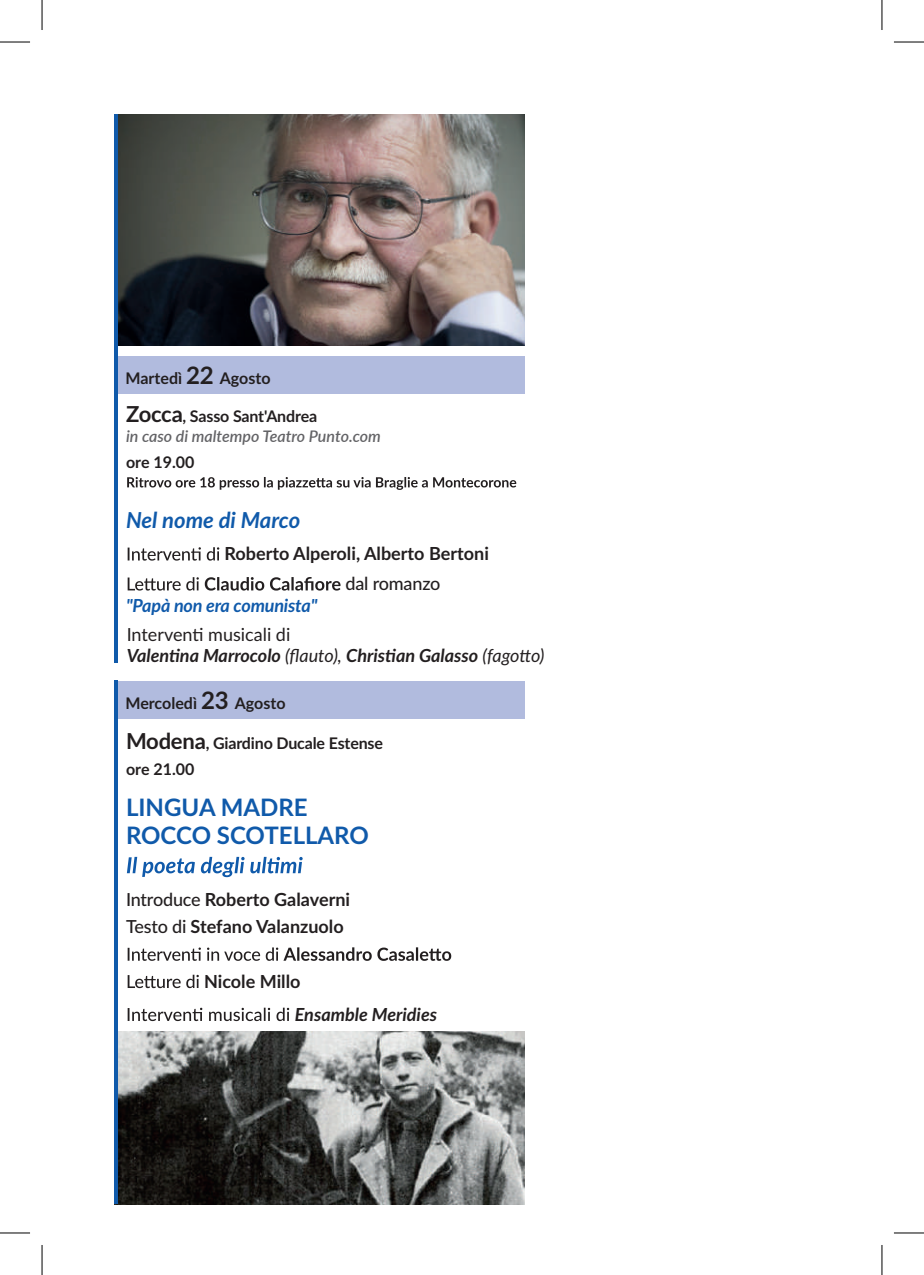
<style>
.page{position:relative;width:924px;height:1275px;background:#fff}
.page>*{position:absolute;margin:0;border:0;box-sizing:border-box;transform-origin:0 0}
.t1{font:700 24px/28.8px "Lato";color:#105aaa}
.t2{font:italic 700 22px "Lato";color:#105aaa}
.t3{font:700 18px/27.2px "Lato";color:#231f20}
.t4{font:italic 700 18px/21.6px "Lato";color:#231f20}
.t5{font:italic 700 18px "Lato";letter-spacing:-.01em;color:#105aaa}
.t6{font:500 18px "Lato";letter-spacing:-.01em;color:#231f20}
.t7{font:700 16px/26px "Lato";letter-spacing:-.01em;color:#231f20}
.t8{font:italic 600 16px/20px "Lato";color:#636366}
.s1{font-size:24px}
.s2{font-weight:700;font-style:normal;font-size:22px;color:#231f20}
.s3{font-weight:700;font-style:normal;color:#231f20}
.s4{font-weight:400;font-style:normal}
.s5{font-weight:400}
.s6{font-size:22px}
.s7{font-weight:500}
</style>
<div class="page">
<svg style="left:127px;top:477px;width:389px;height:13px"></svg>
<svg style="left:128px;top:547px;width:91px;height:13px"></svg>
<svg style="left:128px;top:577px;width:71px;height:13px"></svg>
<svg style="left:205px;top:577px;width:135px;height:13px"></svg>
<div style="left:114px;top:356px;width:410px;height:38px;background:#b1bbde"></div>
<svg style="left:127px;top:857px;width:175px;height:20px"></svg>
<svg style="left:128px;top:947px;width:323px;height:14px"></svg>
<svg style="left:128px;top:974px;width:71px;height:14px"></svg>
<svg style="left:128px;top:1007px;width:161px;height:14px"></svg>
<div style="left:114px;top:680px;width:410px;height:38px;background:#b1bbde"></div>
<img style="left:117px;top:114px;width:407px;height:231px">
<img style="left:117px;top:1031px;width:407px;height:173px">
<hr style="left:114px;top:114px;width:3px;height:549px;background:#105aaa">
<hr style="left:114px;top:680px;width:3px;height:524px;background:#105aaa">
<hr style="left:0;top:42px;width:30px;height:1px;background:#000">
<hr style="left:893px;top:42px;width:30px;height:1px;background:#000">
<hr style="left:0;top:1232px;width:30px;height:1px;background:#000">
<hr style="left:893px;top:1232px;width:30px;height:1px;background:#000">
<hr style="left:42px;top:0;width:1px;height:30px;background:#000">
<hr style="left:42px;top:1245px;width:1px;height:30px;background:#000">
<hr style="left:881px;top:0;width:1px;height:30px;background:#000">
<hr style="left:881px;top:1245px;width:1px;height:30px;background:#000">
<p class="t7" style="left:125px;top:365px;width:146px">Martedì <span class="s1">22</span> Agosto</p>
<p class="t8" style="left:126px;top:406px;width:256px"><span class="s2">Zocca</span><span class="s3">, Sasso Sant'Andrea<br></span>in caso di maltempo Teatro Punto.com</p>
<p class="t7" style="left:126px;top:449px;width:70px">ore 19.00</p>
<p class="t2" style="left:126px;top:503px;width:175px">Nel nome di Marco</p>
<p class="t3" style="left:224px;top:539px;width:266px">Roberto Alperoli, Alberto Bertoni</p>
<p class="t6" style="left:345px;top:571px;width:96px">dal romanzo</p>
<p class="t5" style="left:126px;top:592px;width:193px">"Papà non era comunista"</p>
<p class="t4" style="left:127px;top:623px;width:419px"><span class="s4">Interventi musicali di<br></span>Valentina Marrocolo <span class="s5">(flauto),</span> Christian Galasso <span class="s5">(fagotto)</span></p>
<p class="t7" style="left:125px;top:690px;width:161px">Mercoledì <span class="s1">23</span> Agosto</p>
<p class="t7" style="left:126px;top:730px;width:258px"><span class="s6">Modena</span>, Giardino Ducale Estense ore 21.00</p>
<h1 class="t1" style="left:126px;top:791px;width:244px">LINGUA MADRE<br>ROCCO SCOTELLARO</h1>
<p class="t3" style="left:126px;top:885px;width:225px"><span class="s7">Introduce</span> Roberto Galaverni<br><span class="s7">Testo di</span> Stefano Valanzuolo</p>
<p class="t3" style="left:204px;top:967px;width:98px">Nicole Millo</p>
<p class="t4" style="left:295px;top:1002px;width:144px">Ensamble Meridies</p>
</div>
